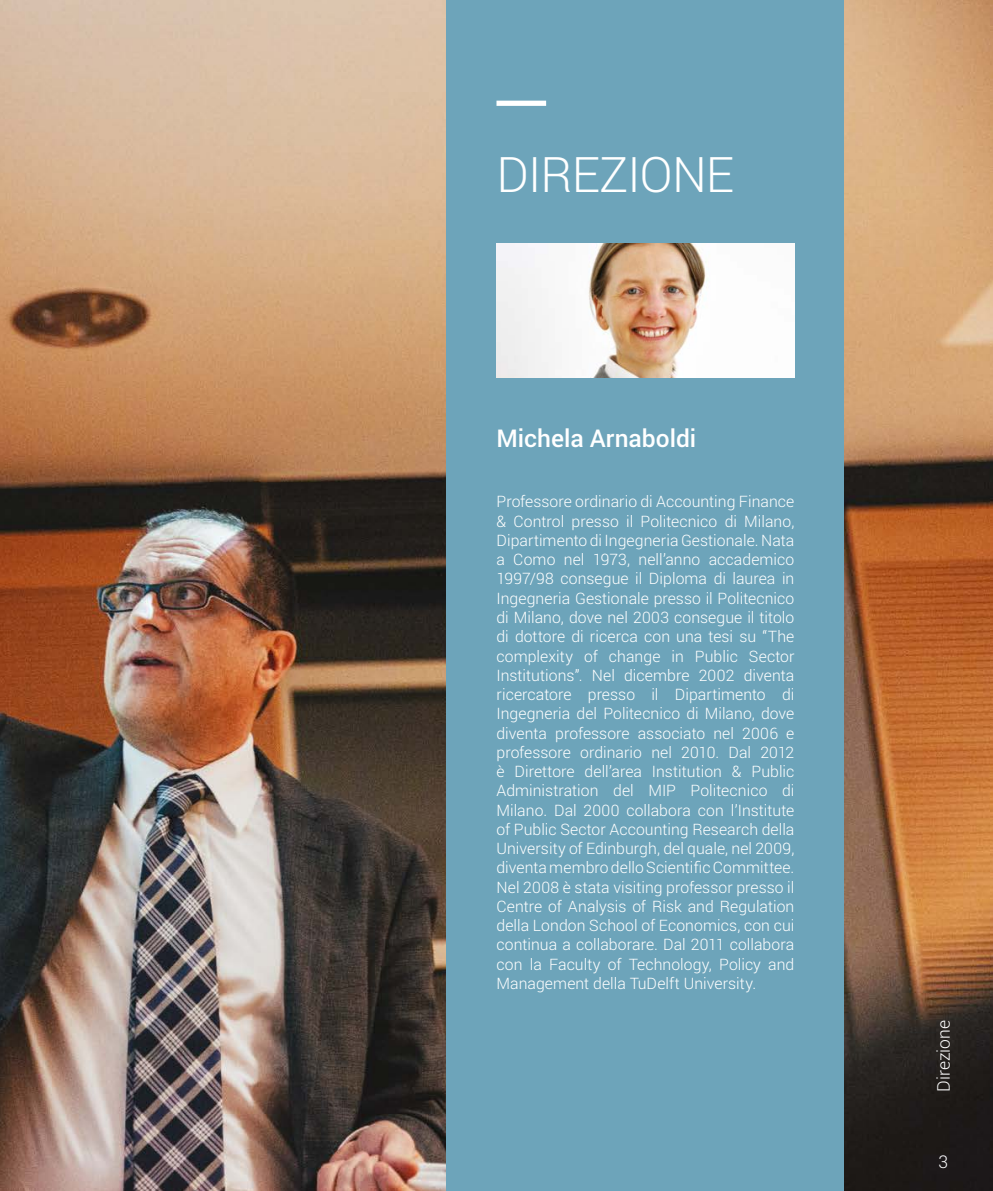
<style>
.page{position:relative;width:993px;height:1191px;background:#fff}
.page>*{position:absolute;margin:0;border:0;box-sizing:border-box;transform-origin:0 0}
.t1{font:300 49px "Roboto";letter-spacing:-.02em;color:#fff}
.t2{font:500 24.5px "Roboto";color:#fff}
.t3{font:300 17.5px "Roboto";color:#fff}
.t4{font:300 15.75px/19.2px "Roboto";letter-spacing:.005em;color:#fff;text-align:justify}
</style>
<div class="page">
<img style="left:843px;top:0;width:149px;height:1191px">
<img style="left:0;top:0;width:446px;height:1191px">
<div style="left:446px;top:0;width:397px;height:1191px;background:#6da4ba"></div>
<div style="left:496px;top:101px;width:50px;height:5px;background:#fff"></div>
<img style="left:496px;top:243px;width:298px;height:135px">
<h1 class="t1" style="left:496px;top:141px;width:239px">DIREZIONE</h1>
<h2 class="t2" style="left:496px;top:421px;width:201px">Michela Arnaboldi</h2>
<p class="t4" style="left:496px;top:492px;width:299px">Professore ordinario di Accounting Finance &amp; Control presso il Politecnico di Milano, Dipartimento di Ingegneria Gestionale. Nata a Como nel 1973, nell’anno accademico 1997/98 consegue il Diploma di laurea in Ingegneria Gestionale presso il Politecnico di Milano, dove nel 2003 consegue il titolo di dottore di ricerca con una tesi su “The complexity of change in Public Sector Institutions”. Nel dicembre 2002 diventa ricercatore presso il Dipartimento di Ingegneria del Politecnico di Milano, dove diventa professore associato nel 2006 e professore ordinario nel 2010. Dal 2012 è Direttore dell’area Institution &amp; Public Administration del MIP Politecnico di Milano. Dal 2000 collabora con l’Institute of Public Sector Accounting Research della University of Edinburgh, del quale, nel 2009, diventa membro dello Scientific Committee.<br>Nel 2008 è stata visiting professor presso il Centre of Analysis of Risk and Regulation della London School of Economics, con cui continua a collaborare. Dal 2011 collabora con la Faculty of Technology, Policy and Management della TuDelft University.</p>
<p class="t3" style="left:931px;top:1091px;width:73px;rotate:-90deg">Direzione</p>
<p class="t3" style="left:938px;top:1149px;width:11px">3</p>
</div>
